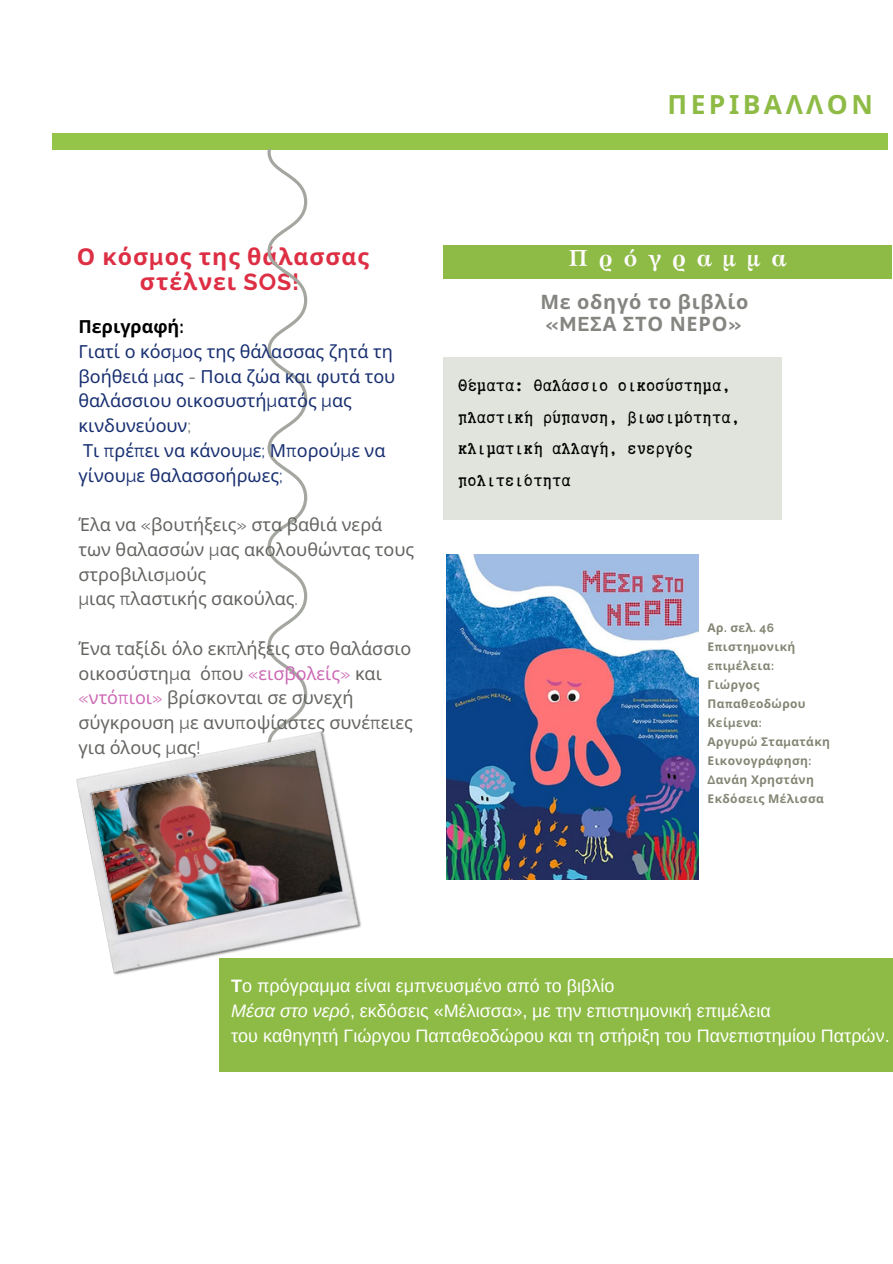
<style>
.page{position:relative;width:893px;height:1264px;background:#fff}
.page>*{position:absolute;margin:0;border:0;box-sizing:border-box;transform-origin:0 0}
.t1{font:700 26.4px "Noto Sans";letter-spacing:.13em;color:#8ebb45}
.t2{font:700 23.1px "Noto Sans";letter-spacing:.04em;color:#dd2e44}
.t3{font:700 23.1px "GFS Artemisia";letter-spacing:.48em;color:#fefcff}
.t4{font:19.8px/31.5px "Truetypewriter Polygl OTT";letter-spacing:.03em;color:#000}
.t5{font:700 19.8px/21.3px "Noto Sans";letter-spacing:.04em;color:#848580}
.t6{font:18px/24.8px "Noto Sans";color:#636561}
.t7{font:18px "Arimo";color:#fff}
.t8{font:18px/24.8px "Noto Sans";color:#172e70}
.t9{font:700 18px "Noto Sans";color:#000}
.t10{font:700 12px/19px "Noto Sans";letter-spacing:.03em;color:#848574}
.s1{font-family:"Raleway"}
.s2{font-family:"Raleway";color:#636561}
.s3{font-family:"Raleway";color:#cd69b5}
.s4{color:#cd69b5}
.s5{font-weight:700}
.s6{font-style:italic}
</style>
<div class="page">
<div style="left:52px;top:133px;width:835px;height:17px;background:#94c448"></div>
<div style="left:443px;top:245px;width:448px;height:33px;background:#8ebb45"></div>
<div style="left:443px;top:358px;width:338px;height:161px;background:#e1e4dc"></div>
<div style="left:220px;top:957px;width:672px;height:114px;background:#8ebb45"></div>
<svg style="left:267px;top:150px;width:40px;height:580px"></svg>
<img style="left:76px;top:730px;width:288px;height:247px">
<img style="left:446px;top:555px;width:252px;height:324px">
<p class="t1" style="left:667px;top:85px;width:207px">ΠΕΡΙΒΑΛΛΟΝ</p>
<p class="t2" style="left:77px;top:240px;width:294px">Ο κόσ<span class="s1">μ</span>ος της θάλασσας</p>
<p class="t3" style="left:568px;top:249px;width:219px">Πρόγραμμα</p>
<p class="t2" style="left:140px;top:265px;width:161px">στέλνει <span class="s1">SOS!</span></p>
<p class="t5" style="left:540px;top:291px;width:210px">Με οδηγό το βιβλίο <span class="s1">«ME</span>ΣΑ ΣΤΟ ΝΕΡΟ<span class="s1">»</span></p>
<p class="t9" style="left:78px;top:314px;width:107px">Περιγραφή<span class="s1">:</span></p>
<p class="t8" style="left:78px;top:338px;width:318px">Γιατί ο κόσ<span class="s1">μ</span>ος της θάλασσας ζητά τη βοήθειά <span class="s1">μ</span>ας <span class="s2">-</span> Ποια ζώα και φυτά του θαλάσσιου οικοσυστή<span class="s1">μ</span>ατός <span class="s1">μ</span>ας κινδυνεύουν<span class="s2">;</span></p>
<p class="t8" style="left:78px;top:437px;width:308px">Τι <span class="s1">π</span>ρέ<span class="s1">π</span>ει να κάνου<span class="s1">μ</span>ε<span class="s1">;</span> Μ<span class="s1">π</span>ορού<span class="s1">μ</span>ε να γίνου<span class="s1">μ</span>ε θαλασσοήρωες<span class="s1">;</span></p>
<p class="t6" style="left:78px;top:511px;width:337px">Έλα να <span class="s1">«</span>βουτήξεις<span class="s1">»</span> στα βαθιά νερά των θαλασσών <span class="s1">μ</span>ας ακολουθώντας τους στροβιλισ<span class="s1">μ</span>ούς</p>
<p class="t6" style="left:78px;top:586px;width:221px"><span class="s1">μ</span>ιας <span class="s1">π</span>λαστικής σακούλας<span class="s1">.</span></p>
<p class="t6" style="left:78px;top:635px;width:336px">Ένα ταξίδι όλο εκ<span class="s1">π</span>λήξεις στο θαλάσσιο οικοσύστη<span class="s1">μ</span>α ό<span class="s1">π</span>ου <span class="s3">«</span><span class="s4">εισβολείς</span><span class="s3">»</span> και <span class="s3">«</span><span class="s4">ντό</span><span class="s3">π</span><span class="s4">ιοι</span><span class="s3">»</span> βρίσκονται σε συνεχή σύγκρουση <span class="s1">μ</span>ε ανυ<span class="s1">π</span>οψίαστες συνέ<span class="s1">π</span>ειες για όλους <span class="s1">μ</span>ας<span class="s1">!</span></p>
<p class="t4" style="left:458px;top:370px;width:283px">Θέματα: θαλάσσιο οικοσύστημα, πλαστική ρύπανση, βιωσιμότητα, κλιματική αλλαγή, ενεργός πολιτειότητα</p>
<p class="t10" style="left:707px;top:617px;width:68px">Αρ<span class="s1">.</span> σελ<span class="s1">. 46</span></p>
<p class="t10" style="left:707px;top:636px;width:89px">Ε<span class="s1">π</span>ιστη<span class="s1">μ</span>ονική ε<span class="s1">π</span>ι<span class="s1">μ</span>έλεια<span class="s1">:</span></p>
<p class="t10" style="left:707px;top:674px;width:99px">Γιώργος<br>Πα<span class="s1">π</span>αθεοδώρου</p>
<p class="t10" style="left:707px;top:712px;width:56px">Κεί<span class="s1">μ</span>ενα<span class="s1">:</span></p>
<p class="t10" style="left:707px;top:731px;width:124px">Αργυρώ Στα<span class="s1">μ</span>ατάκη</p>
<p class="t10" style="left:707px;top:750px;width:105px">Εικονογράφηση<span class="s1">:</span></p>
<p class="t10" style="left:707px;top:769px;width:108px"><span class="s1">Δ</span>ανάη Χρηστάνη</p>
<p class="t10" style="left:707px;top:788px;width:118px">Εκδόσεις Μέλισσα</p>
<p class="t7" style="left:231px;top:975px;width:385px"><span class="s5">Τ</span>ο πρόγραμμα είναι εμπνευσμένο από το βιβλίο</p>
<p class="t7" style="left:231px;top:1000px;width:541px"><span class="s6">Μέσα στο νερό</span>, εκδόσεις «Μέλισσα», με την επιστημονική επιμέλεια</p>
<p class="t7" style="left:231px;top:1025px;width:660px">του καθηγητή Γιώργου Παπαθεοδώρου και τη στήριξη του Πανεπιστημίου Πατρών.</p>
</div>
